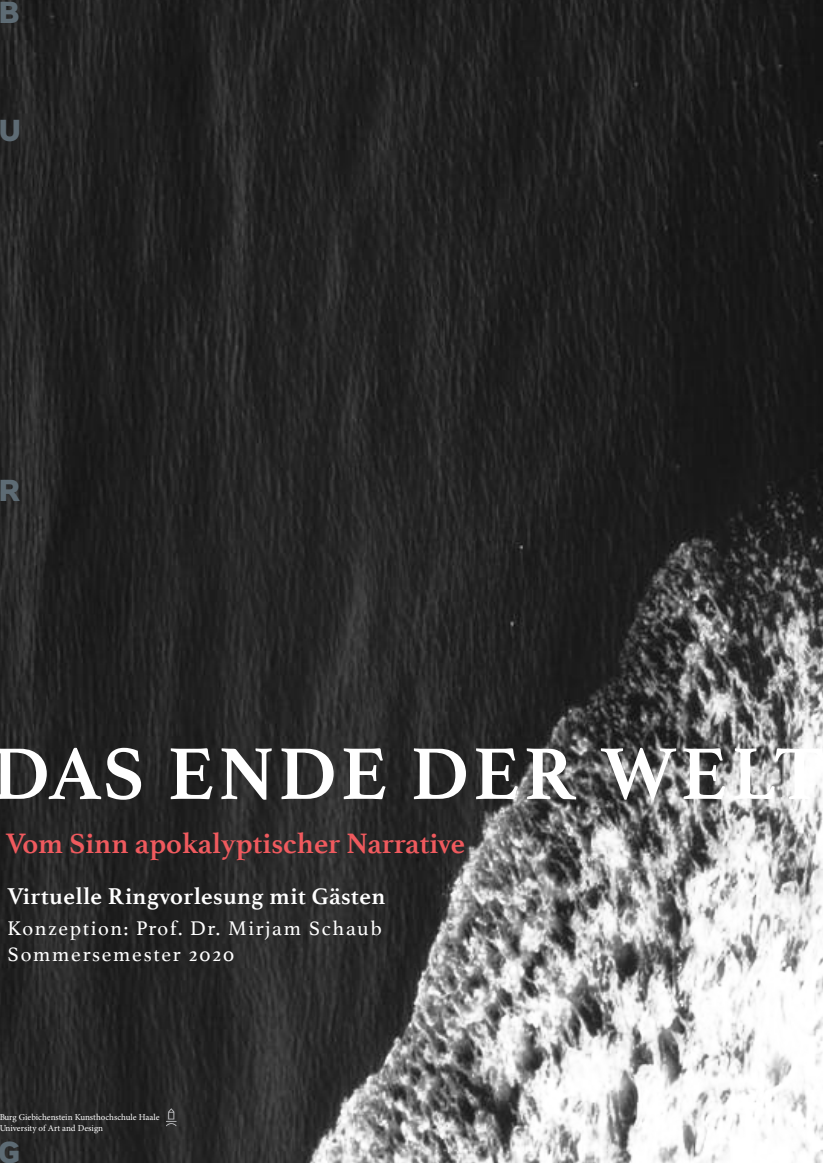
<style>
.page{position:relative;width:823px;height:1163px;background:#fff}
.page>*{position:absolute;margin:0;border:0;box-sizing:border-box;transform-origin:0 0}
.t1{font:700 77px "Athelas";letter-spacing:.05em;color:#fff}
.t2{font:30px "Burg Lettern";color:#5d6b74}
.t3{font:700 29.5px "Athelas";color:#f05a5e}
.t4{font:700 24px "Athelas";letter-spacing:.015em;color:#fff}
.t5{font:20.75px "Athelas";letter-spacing:.08em;color:#fff}
.t6{font:9px "Minion Pro";letter-spacing:-.005em;color:#fff}
</style>
<div class="page">
<img style="left:0;top:0;width:822px;height:1162px">
<svg style="left:166px;top:1107px;width:10px;height:19px"></svg>
<p class="t2" style="left:-2px;top:-5px;width:24px">B</p>
<p class="t2" style="left:-2px;top:113px;width:26px">U</p>
<p class="t2" style="left:-2px;top:473px;width:25px">R</p>
<p class="t1" style="left:-8px;top:711px;width:834px">DAS ENDE DER WELT</p>
<p class="t3" style="left:6px;top:819px;width:460px">Vom Sinn apokalyptischer Narrative</p>
<p class="t4" style="left:7px;top:876px;width:379px">Virtuelle Ringvorlesung mit Gästen</p>
<p class="t5" style="left:7px;top:912px;width:376px">Konzeption: Prof. Dr. Mirjam Schaub</p>
<p class="t5" style="left:7px;top:938px;width:228px">Sommersemester 2020</p>
<p class="t6" style="left:-1px;top:1111px;width:162px">Burg Giebichenstein Kunsthochschule Haale</p>
<p class="t6" style="left:-1px;top:1121px;width:105px">University of Art and Design</p>
<p class="t2" style="left:-2px;top:1134px;width:25px">G</p>
</div>
